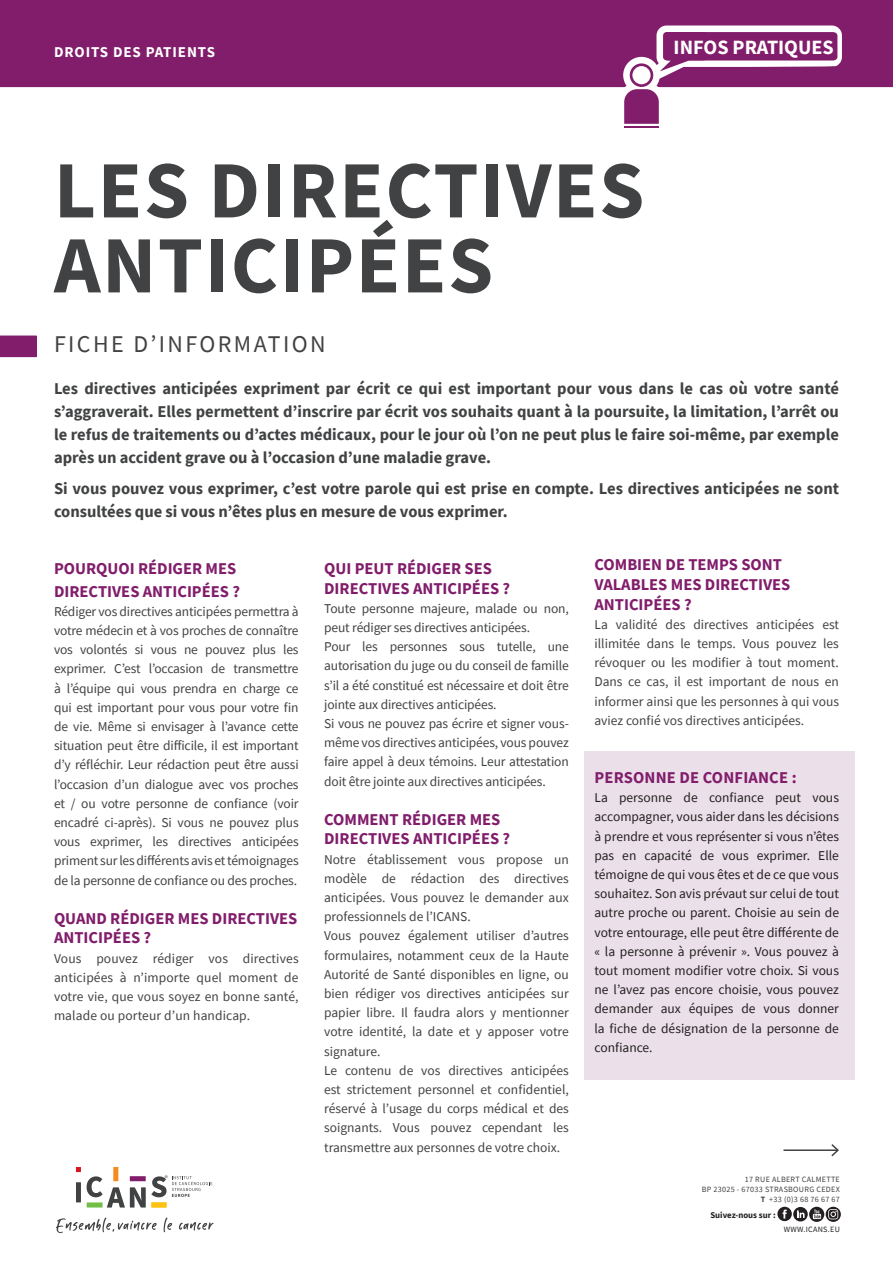
<style>
.page{position:relative;width:893px;height:1263px;background:#fff}
.page>*{position:absolute;margin:0;border:0;box-sizing:border-box;transform-origin:0 0}
.t1{font:700 81.3px/75px "Source Sans Pro";letter-spacing:.02em;color:#414243}
.t2{font:24px "Source Sans Pro";letter-spacing:.1em;color:#414243}
.t3{font:700 20.25px "Source Sans Pro";color:#fff}
.t4{font:700 16.5px/22.8px "Source Sans Pro";color:#414243;text-align:justify}
.t5{font:700 16.5px/19.8px "Source Sans Pro";color:#811d6b}
.t6{font:700 15px "Source Sans Pro";letter-spacing:.06em;color:#fff}
.t7{font:13.5px/19.2px "Source Sans Pro";letter-spacing:-.005em;color:#414243;text-align:justify}
.t8{font:13.5px/19.2px "Source Sans Pro";color:#231f20;text-align:justify}
.t9{font:700 8.85px "Source Sans Pro";color:#231f20}
.t10{font:8.1px/10.1px "Source Sans Pro";letter-spacing:.035em;color:#414243;text-align:right}
.t11{font:8.1px "Source Sans Pro";letter-spacing:.035em;color:#231f20}
.s1{font-weight:700}
</style>
<div class="page">
<div style="left:585px;top:752px;width:270px;height:328px;background:#ebe0e9"></div>
<div style="left:0;top:0;width:893px;height:87px;background:#811d6b"></div>
<svg style="left:0;top:335px;width:37px;height:22px"></svg>
<hr style="left:783px;top:1149px;width:55px;height:2px;background:#414243">
<svg style="left:830px;top:1144px;width:9px;height:13px"></svg>
<svg style="left:618px;top:26px;width:224px;height:102px"></svg>
<div style="left:777px;top:1207px;width:15px;height:14px;background:#231f20;border-radius:50%"></div>
<svg style="left:782px;top:1209px;width:5px;height:9px"></svg>
<div style="left:793px;top:1207px;width:15px;height:14px;background:#231f20;border-radius:50%"></div>
<svg style="left:797px;top:1210px;width:8px;height:8px"></svg>
<svg style="left:809px;top:1207px;width:15px;height:15px"></svg>
<svg style="left:813px;top:1209px;width:8px;height:10px"></svg>
<svg style="left:826px;top:1207px;width:15px;height:15px"></svg>
<svg style="left:828px;top:1209px;width:10px;height:10px"></svg>
<svg style="left:56px;top:1217px;width:101px;height:16px"></svg>
<svg style="left:164px;top:1217px;width:8px;height:15px"></svg>
<svg style="left:179px;top:1222px;width:35px;height:8px"></svg>
<div style="left:76px;top:1182px;width:5px;height:20px;background:#414243"></div>
<svg style="left:76px;top:1167px;width:5px;height:5px"></svg>
<div style="left:113px;top:1167px;width:5px;height:14px;background:#f68b1f"></div>
<svg style="left:87px;top:1175px;width:125px;height:32px"></svg>
<p class="t6" style="left:54px;top:42px;width:163px">DROITS DES PATIENTS</p>
<h3 class="t3" style="left:674px;top:33px;width:162px">INFOS PRATIQUES</h3>
<h1 class="t1" style="left:54px;top:152px;width:592px">LES DIRECTIVES<br>ANTICIPÉES</h1>
<h2 class="t2" style="left:54px;top:328px;width:273px">FICHE D’INFORMATION</h2>
<p class="t4" style="left:54px;top:377px;width:786px">Les directives anticipées expriment par écrit ce qui est important pour vous dans le cas où votre santé s’aggraverait. Elles permettent d’inscrire par écrit vos souhaits quant à la poursuite, la limitation, l’arrêt ou le refus de traitements ou d’actes médicaux, pour le jour où l’on ne peut plus le faire soi-même, par exemple après un accident grave ou à l’occasion d’une maladie grave.</p>
<p class="t4" style="left:54px;top:477px;width:787px">Si vous pouvez vous exprimer, c’est votre parole qui est prise en compte. Les directives anticipées ne sont consultées que si vous n’êtes plus en mesure de vous exprimer.</p>
<p class="t5" style="left:54px;top:557px;width:188px;line-height:22.8px">POURQUOI RÉDIGER MES<br>DIRECTIVES ANTICIPÉES ?</p>
<p class="t7" style="left:54px;top:601px;width:246px">Rédiger vos directives anticipées permettra à votre médecin et à vos proches de connaître vos volontés si vous ne pouvez plus les exprimer. C’est l’occasion de transmettre à l’équipe qui vous prendra en charge ce qui est important pour vous pour votre fin de vie. Même si envisager à l’avance cette situation peut être difficile, il est important d’y réfléchir. Leur rédaction peut être aussi l’occasion d’un dialogue avec vos proches et / ou votre personne de confiance (voir encadré ci-après). Si vous ne pouvez plus vous exprimer, les directives anticipées priment sur les différents avis et témoignages de la personne de confiance ou des proches.</p>
<p class="t5" style="left:54px;top:908px;width:245px">QUAND RÉDIGER MES DIRECTIVES<br>ANTICIPÉES ?</p>
<p class="t7" style="left:54px;top:948px;width:246px">Vous pouvez rédiger vos directives anticipées à n’importe quel moment de votre vie, que vous soyez en bonne santé, malade ou porteur d’un handicap.</p>
<p class="t5" style="left:324px;top:558px;width:188px">QUI PEUT RÉDIGER SES<br>DIRECTIVES ANTICIPÉES ?</p>
<p class="t7" style="left:324px;top:598px;width:246px;text-align:left">Toute personne majeure, malade ou non, peut rédiger ses directives anticipées.<br>Pour les personnes sous tutelle, une autorisation du juge ou du conseil de famille s’il a été constitué est nécessaire et doit être jointe aux directives anticipées.<br>Si vous ne pouvez pas écrire et signer vous&shy;même vos directives anticipées, vous pouvez faire appel à deux témoins. Leur attestation doit être jointe aux directives anticipées.</p>
<p class="t5" style="left:324px;top:809px;width:188px">COMMENT RÉDIGER MES<br>DIRECTIVES ANTICIPÉES ?</p>
<p class="t7" style="left:324px;top:849px;width:246px;text-align:left">Notre établissement vous propose un modèle de rédaction des directives anticipées. Vous pouvez le demander aux professionnels de l’ICANS.<br>Vous pouvez également utiliser d’autres formulaires, notamment ceux de la Haute Autorité de Santé disponibles en ligne, ou bien rédiger vos directives anticipées sur papier libre. Il faudra alors y mentionner votre identité, la date et y apposer votre signature.<br>Le contenu de vos directives anticipées est strictement personnel et confidentiel, réservé à l’usage du corps médical et des soignants. Vous pouvez cependant les transmettre aux personnes de votre choix.</p>
<p class="t5" style="left:594px;top:554px;width:197px">COMBIEN DE TEMPS SONT<br>VALABLES MES DIRECTIVES<br>ANTICIPÉES ?</p>
<p class="t7" style="left:594px;top:615px;width:246px">La validité des directives anticipées est illimitée dans le temps. Vous pouvez les révoquer ou les modifier à tout moment.<br>Dans ce cas, il est important de nous en informer ainsi que les personnes à qui vous aviez confié vos directives anticipées.</p>
<p class="t5" style="left:594px;top:767px;width:204px">PERSONNE DE CONFIANCE :</p>
<p class="t8" style="left:594px;top:788px;width:246px">La personne de confiance peut vous accompagner, vous aider dans les décisions à prendre et vous représenter si vous n’êtes pas en capacité de vous exprimer. Elle témoigne de qui vous êtes et de ce que vous souhaitez. Son avis prévaut sur celui de tout autre proche ou parent. Choisie au sein de votre entourage, elle peut être différente de « la personne à prévenir ». Vous pouvez à tout moment modifier votre choix. Si vous ne l’avez pas encore choisie, vous pouvez demander aux équipes de vous donner la fiche de désignation de la personne de confiance.</p>
<p class="t10" style="left:702px;top:1174px;width:140px">17 RUE ALBERT CALMETTE<br>BP 23025 - 67033 STRASBOURG CEDEX<br><span class="s1">T</span> +33 (0)3 68 76 67 67</p>
<p class="t9" style="left:710px;top:1209px;width:67px">Suivez-nous sur :</p>
<p class="t11" style="left:784px;top:1224px;width:58px">WWW.ICANS.EU</p>
</div>
